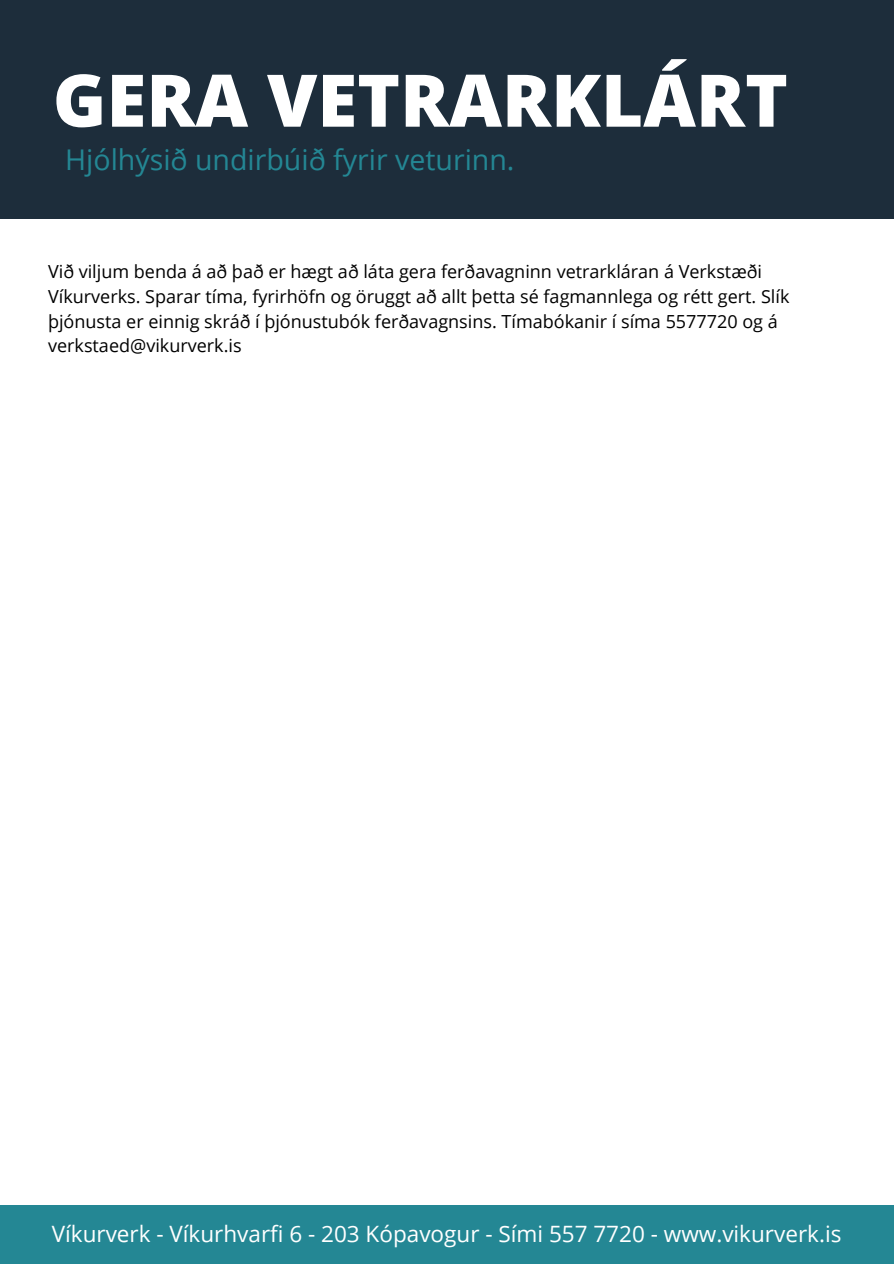
<style>
.page{position:relative;width:894px;height:1264px;background:#fff}
.page>*{position:absolute;margin:0;border:0;box-sizing:border-box;transform-origin:0 0}
.t1{font:800 72.6px "Open Sans";color:#fff}
.t2{font:28.5px "Open Sans";color:#248794}
.t3{font:22.5px "Open Sans";color:#fff}
.t4{font:18px/24.8px "Open Sans";color:#000}
</style>
<div class="page">
<div style="left:0;top:1205px;width:893px;height:58px;background:#248794"></div>
<div style="left:0;top:0;width:893px;height:218px;background:#1d2d3b"></div>
<p class="t1" style="left:53px;top:49px;width:736px">GERA VETRARKLÁRT</p>
<p class="t2" style="left:65px;top:139px;width:450px">Hjólhýsið undirbúið fyrir veturinn.</p>
<p class="t4" style="left:48px;top:258px;width:742px">Við viljum benda á að það er hægt að láta gera ferðavagninn vetrarkláran á Verkstæði Víkurverks. Sparar tíma, fyrirhöfn og öruggt að allt þetta sé fagmannlega og rétt gert. Slík þjónusta er einnig skráð í þjónustubók ferðavagnsins. Tímabókanir í síma 5577720 og á verkstaed@vikurverk.is</p>
<p class="t3" style="left:52px;top:1217px;width:791px">Víkurverk - Víkurhvarfi 6 - 203 Kópavogur - Sími 557 7720 - www.vikurverk.is</p>
</div>
